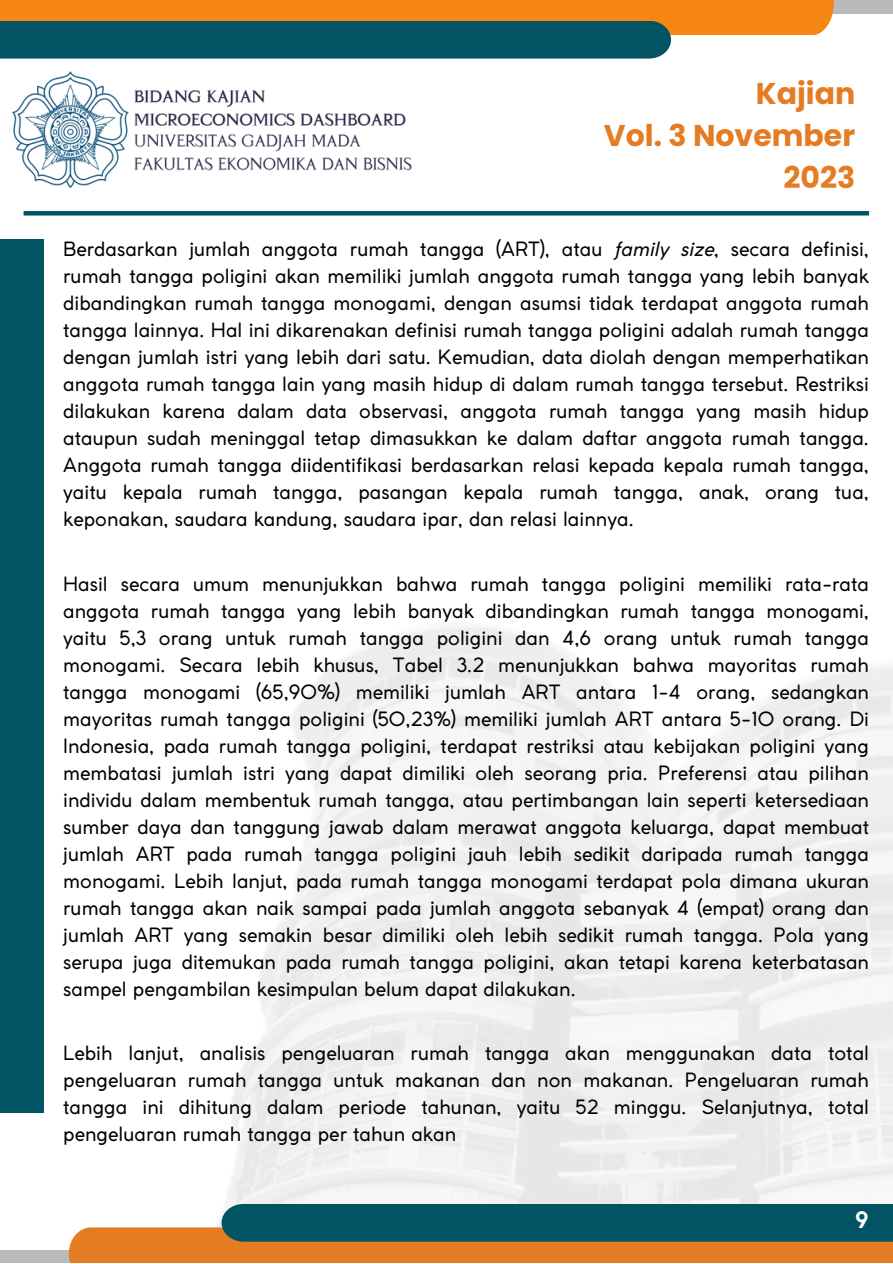
<style>
.page{position:relative;width:893px;height:1264px;background:#fff}
.page>*{position:absolute;margin:0;border:0;box-sizing:border-box;transform-origin:0 0}
.t1{font:700 30px/41.5px "Poppins";color:#e57c23;text-align:right}
.t2{font:700 22.5px "Coco Gothic";color:#fff}
.t3{font:19.5px/27px "Coco Gothic";color:#000;text-align:justify}
.s1{font-style:italic}
</style>
<div class="page">
<div style="left:0;top:1249px;width:892px;height:13px;background:#bababa"></div>
<div style="left:0;top:0;width:892px;height:14px;background:#bababa"></div>
<div style="left:69px;top:1227px;width:823px;height:35px;background:#e57c23"></div>
<div style="left:0;top:0;width:833px;height:35px;background:#f68712"></div>
<div style="left:221px;top:1203px;width:671px;height:38px;background:#025464"></div>
<div style="left:0;top:21px;width:671px;height:38px;background:#025464"></div>
<div style="left:0;top:239px;width:44px;height:873px;background:#025464"></div>
<img style="left:11px;top:21px;width:405px;height:195px">
<hr style="left:24px;top:211px;width:845px;height:4px;background:#025464">
<p class="t1" style="left:755px;top:73px;width:101px">Kajian</p>
<p class="t1" style="left:603px;top:115px;width:253px">Vol. 3 November<br>2023</p>
<p class="t3" style="left:63px;top:237px;width:807px">Berdasarkan jumlah anggota rumah tangga (ART), atau <span class="s1">family size</span>, secara definisi, rumah tangga poligini akan memiliki jumlah anggota rumah tangga yang lebih banyak dibandingkan rumah tangga monogami, dengan asumsi tidak terdapat anggota rumah tangga lainnya. Hal ini dikarenakan definisi rumah tangga poligini adalah rumah tangga dengan jumlah istri yang lebih dari satu. Kemudian, data diolah dengan memperhatikan anggota rumah tangga lain yang masih hidup di dalam rumah tangga tersebut. Restriksi dilakukan karena dalam data observasi, anggota rumah tangga yang masih hidup ataupun sudah meninggal tetap dimasukkan ke dalam daftar anggota rumah tangga.<br>Anggota rumah tangga diidentifikasi berdasarkan relasi kepada kepala rumah tangga, yaitu kepala rumah tangga, pasangan kepala rumah tangga, anak, orang tua, keponakan, saudara kandung, saudara ipar, dan relasi lainnya.</p>
<p class="t3" style="left:63px;top:572px;width:807px">Hasil secara umum menunjukkan bahwa rumah tangga poligini memiliki rata-rata anggota rumah tangga yang lebih banyak dibandingkan rumah tangga monogami, yaitu 5,3 orang untuk rumah tangga poligini dan 4,6 orang untuk rumah tangga monogami. Secara lebih khusus, Tabel 3.2 menunjukkan bahwa mayoritas rumah tangga monogami (65,90%) memiliki jumlah ART antara 1-4 orang, sedangkan mayoritas rumah tangga poligini (50,23%) memiliki jumlah ART antara 5-10 orang. Di Indonesia, pada rumah tangga poligini, terdapat restriksi atau kebijakan poligini yang membatasi jumlah istri yang dapat dimiliki oleh seorang pria. Preferensi atau pilihan individu dalam membentuk rumah tangga, atau pertimbangan lain seperti ketersediaan sumber daya dan tanggung jawab dalam merawat anggota keluarga, dapat membuat jumlah ART pada rumah tangga poligini jauh lebih sedikit daripada rumah tangga monogami. Lebih lanjut, pada rumah tangga monogami terdapat pola dimana ukuran rumah tangga akan naik sampai pada jumlah anggota sebanyak 4 (empat) orang dan jumlah ART yang semakin besar dimiliki oleh lebih sedikit rumah tangga. Pola yang serupa juga ditemukan pada rumah tangga poligini, akan tetapi karena keterbatasan sampel pengambilan kesimpulan belum dapat dilakukan.</p>
<p class="t3" style="left:63px;top:1041px;width:807px">Lebih lanjut, analisis pengeluaran rumah tangga akan menggunakan data total pengeluaran rumah tangga untuk makanan dan non makanan. Pengeluaran rumah tangga ini dihitung dalam periode tahunan, yaitu 52 minggu. Selanjutnya, total pengeluaran rumah tangga per tahun akan</p>
<p class="t2" style="left:855px;top:1211px;width:15px">9</p>
</div>
